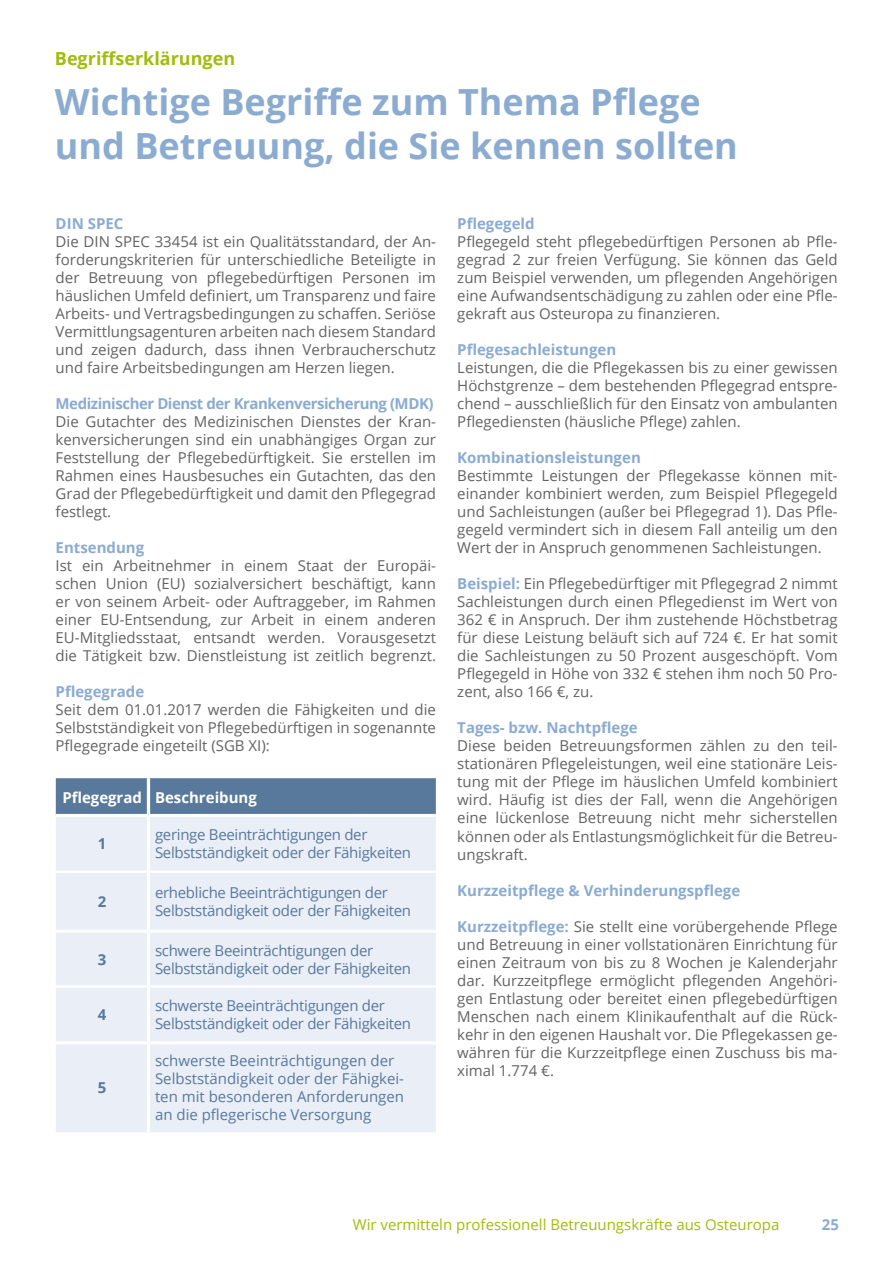
<style>
.page{position:relative;width:893px;height:1263px;background:#fff}
.page>*{position:absolute;margin:0;border:0;box-sizing:border-box;transform-origin:0 0}
.t1{font:700 36px/43.2px "Open Sans";color:#8babd1}
.t2{font:700 18px "Open Sans";color:#a2bc0c}
.t3{font:15px/18px "Open Sans";color:#646363;text-align:justify}
.t4{font:15px/18px "Open Sans";letter-spacing:-.02em;color:#59799c}
.t5{font:700 15px "Open Sans";color:#8babd1}
.t6{font:15px/18px "Open Sans";color:#59799c}
.t7{font:15px "Open Sans";color:#a2bc0c}
.t8{font:700 15px "Open Sans";letter-spacing:-.03em;color:#8babd1}
.t9{font:700 15px "Open Sans";color:#fff}
.t10{font:700 15px "Open Sans";color:#59799c}
.s1{font-weight:700;color:#8babd1}
</style>
<div class="page">
<div style="left:56px;top:778px;width:380px;height:36px;background:#59799c"></div>
<div style="left:56px;top:817px;width:380px;height:315px;background:#e9eef7"></div>
<hr style="left:56px;top:870px;width:91px;height:3px;background:#fff">
<hr style="left:150px;top:870px;width:286px;height:3px;background:#fff">
<hr style="left:56px;top:985px;width:91px;height:3px;background:#fff">
<hr style="left:150px;top:985px;width:286px;height:3px;background:#fff">
<hr style="left:147px;top:778px;width:3px;height:36px;background:#fff">
<hr style="left:147px;top:817px;width:3px;height:55px;background:#fff">
<hr style="left:147px;top:872px;width:3px;height:58px;background:#fff">
<hr style="left:147px;top:933px;width:3px;height:53px;background:#fff">
<hr style="left:147px;top:986px;width:3px;height:55px;background:#fff">
<hr style="left:147px;top:1044px;width:3px;height:88px;background:#fff">
<hr style="left:56px;top:1041px;width:92px;height:3px;background:#fff">
<hr style="left:148px;top:1041px;width:288px;height:3px;background:#fff">
<hr style="left:56px;top:930px;width:92px;height:3px;background:#fff">
<hr style="left:148px;top:930px;width:288px;height:3px;background:#fff">
<p class="t2" style="left:55px;top:46px;width:182px">Begriffserklärungen</p>
<h1 class="t1" style="left:55px;top:80px;width:684px">Wichtige Begriffe zum Thema Pflege und Betreuung, die Sie kennen sollten</h1>
<p class="t5" style="left:56px;top:213px;width:69px">DIN SPEC</p>
<p class="t3" style="left:56px;top:233px;width:382px">Die DIN SPEC 33454 ist ein Qualitätsstandard, der An&shy;forderungskriterien für unterschiedliche Beteiligte in der Betreuung von pflegebedürftigen Personen im häuslichen Umfeld definiert, um Transparenz und faire Arbeits- und Vertragsbedingungen zu schaffen. Seriöse Vermittlungsagenturen arbeiten nach diesem Standard und zeigen dadurch, dass ihnen Verbraucherschutz und faire Arbeitsbedingungen am Herzen liegen.</p>
<p class="t8" style="left:56px;top:393px;width:379px">Medizinischer Dienst der Krankenversicherung (MDK)</p>
<p class="t3" style="left:56px;top:413px;width:382px">Die Gutachter des Medizinischen Dienstes der Kran&shy;kenversicherungen sind ein unabhängiges Organ zur Feststellung der Pflegebedürftigkeit. Sie erstellen im Rahmen eines Hausbesuches ein Gutachten, das den Grad der Pflegebedürftigkeit und damit den Pflegegrad festlegt.</p>
<p class="t5" style="left:56px;top:537px;width:90px">Entsendung</p>
<p class="t3" style="left:56px;top:557px;width:382px">Ist ein Arbeitnehmer in einem Staat der Europäi&shy;schen Union (EU) sozialversichert beschäftigt, kann er von seinem Arbeit- oder Auftraggeber, im Rahmen einer EU-Entsendung, zur Arbeit in einem anderen EU-Mitgliedsstaat, entsandt werden. Vorausgesetzt die Tätigkeit bzw. Dienstleistung ist zeitlich begrenzt.</p>
<p class="t5" style="left:56px;top:681px;width:90px">Pflegegrade</p>
<p class="t3" style="left:56px;top:701px;width:382px">Seit dem 01.01.2017 werden die Fähigkeiten und die Selbstständigkeit von Pflegebedürftigen in sogenannte Pflegegrade eingeteilt (SGB XI):</p>
<p class="t9" style="left:62px;top:786px;width:196px">Pflegegrad Beschreibung</p>
<p class="t10" style="left:98px;top:838px;width:10px">1</p>
<p class="t4" style="left:155px;top:827px;width:258px">geringe Beeinträchtigungen der<br>Selbstständigkeit oder der Fähigkeiten</p>
<p class="t10" style="left:98px;top:896px;width:10px">2</p>
<p class="t4" style="left:155px;top:885px;width:258px">erhebliche Beeinträchtigungen der<br>Selbstständigkeit oder der Fähigkeiten</p>
<p class="t10" style="left:98px;top:953px;width:10px">3</p>
<p class="t4" style="left:155px;top:943px;width:258px">schwere Beeinträchtigungen der<br>Selbstständigkeit oder der Fähigkeiten</p>
<p class="t10" style="left:98px;top:1009px;width:10px">4</p>
<p class="t4" style="left:155px;top:998px;width:258px">schwerste Beeinträchtigungen der<br>Selbstständigkeit oder der Fähigkeiten</p>
<p class="t10" style="left:98px;top:1082px;width:10px">5</p>
<p class="t6" style="left:155px;top:1053px;width:251px">schwerste Beeinträchtigungen der Selbstständigkeit oder der Fähigkei&shy;ten mit besonderen Anforderungen an die pflegerische Versorgung</p>
<p class="t5" style="left:457px;top:213px;width:79px">Pflegegeld</p>
<p class="t3" style="left:457px;top:233px;width:382px">Pflegegeld steht pflegebedürftigen Personen ab Pfle&shy;gegrad 2 zur freien Verfügung. Sie können das Geld zum Beispiel verwenden, um pflegenden Angehörigen eine Aufwandsentschädigung zu zahlen oder eine Pfle&shy;gekraft aus Osteuropa zu finanzieren.</p>
<p class="t5" style="left:457px;top:339px;width:160px">Pflegesachleistungen</p>
<p class="t3" style="left:457px;top:359px;width:382px">Leistungen, die die Pflegekassen bis zu einer gewissen Höchstgrenze – dem bestehenden Pflegegrad entspre&shy;chend – ausschließlich für den Einsatz von ambulanten Pflegediensten (häusliche Pflege) zahlen.</p>
<p class="t5" style="left:457px;top:447px;width:185px">Kombinationsleistungen</p>
<p class="t3" style="left:457px;top:467px;width:382px">Bestimmte Leistungen der Pflegekasse können mit&shy;einander kombiniert werden, zum Beispiel Pflegegeld und Sachleistungen (außer bei Pflegegrad 1). Das Pfle&shy;gegeld vermindert sich in diesem Fall anteilig um den Wert der in Anspruch genommenen Sachleistungen.</p>
<p class="t3" style="left:457px;top:575px;width:382px"><span class="s1">Beispiel:</span> Ein Pflegebedürftiger mit Pflegegrad 2 nimmt Sachleistungen durch einen Pflegedienst im Wert von 362 € in Anspruch. Der ihm zustehende Höchstbetrag für diese Leistung beläuft sich auf 724 €. Er hat somit die Sachleistungen zu 50 Prozent ausgeschöpft. Vom Pflegegeld in Höhe von 332 € stehen ihm noch 50 Pro&shy;zent, also 166 €, zu.</p>
<p class="t5" style="left:457px;top:717px;width:182px">Tages- bzw. Nachtpflege</p>
<p class="t3" style="left:457px;top:738px;width:382px">Diese beiden Betreuungsformen zählen zu den teil&shy;stationären Pflegeleistungen, weil eine stationäre Leis&shy;tung mit der Pflege im häuslichen Umfeld kombiniert wird. Häufig ist dies der Fall, wenn die Angehörigen eine lückenlose Betreuung nicht mehr sicherstellen können oder als Entlastungsmöglichkeit für die Betreu&shy;ungskraft.</p>
<p class="t5" style="left:457px;top:879px;width:284px">Kurzzeitpflege &amp; Verhinderungspflege</p>
<p class="t3" style="left:457px;top:917px;width:382px"><span class="s1">Kurzzeitpflege:</span> Sie stellt eine vorübergehende Pflege und Betreuung in einer vollstationären Einrichtung für einen Zeitraum von bis zu 8 Wochen je Kalenderjahr dar. Kurzzeitpflege ermöglicht pflegenden Angehöri&shy;gen Entlastung oder bereitet einen pflegebedürftigen Menschen nach einem Klinikaufenthalt auf die Rück&shy;kehr in den eigenen Haushalt vor. Die Pflegekassen ge&shy;währen für die Kurzzeitpflege einen Zuschuss bis ma&shy;ximal 1.774 €.</p>
<p class="t7" style="left:353px;top:1219px;width:428px">Wir vermitteln professionell Betreuungskräfte aus Osteuropa</p>
<p class="t5" style="left:822px;top:1219px;width:19px">25</p>
</div>
